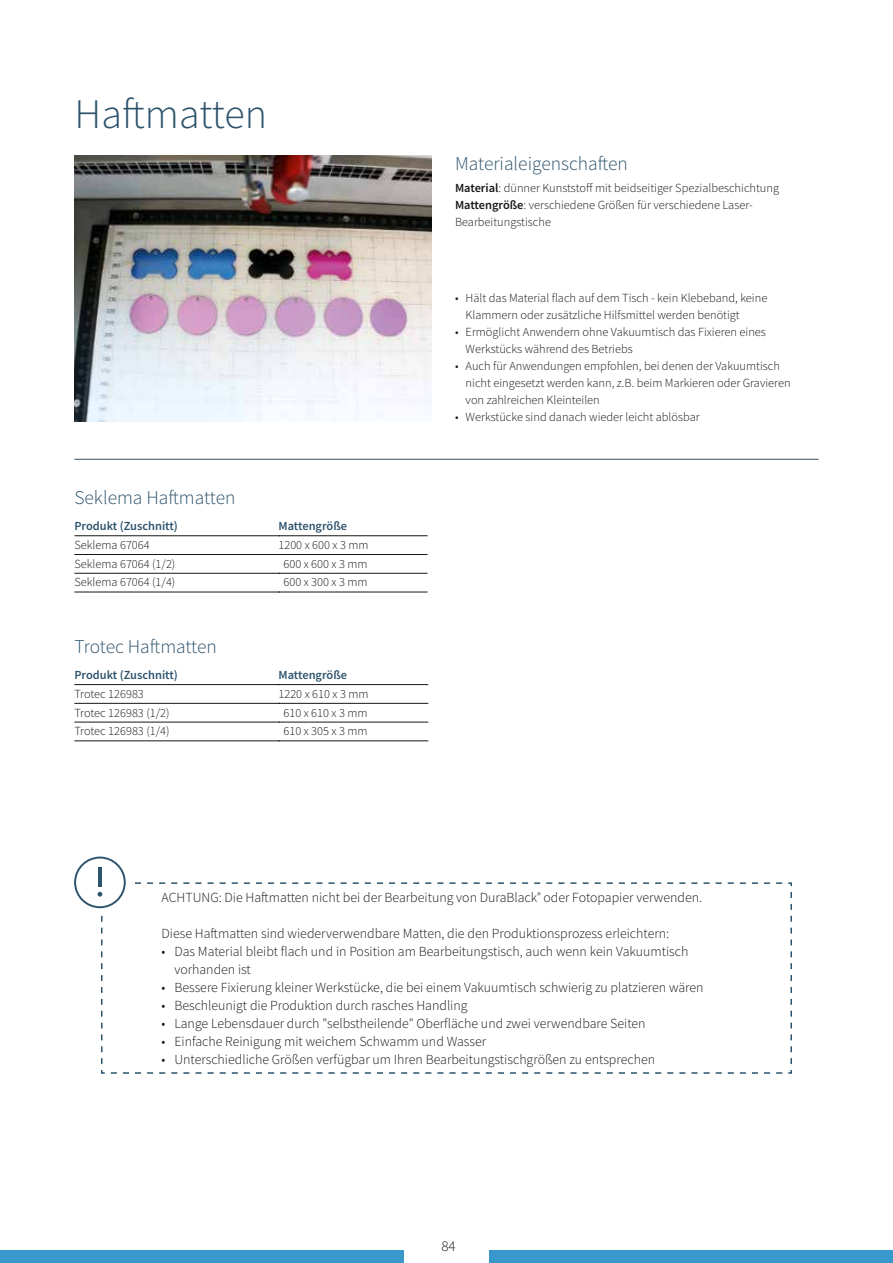
<style>
.page{position:relative;width:893px;height:1263px;background:#fff}
.page>*{position:absolute;margin:0;border:0;box-sizing:border-box;transform-origin:0 0}
.t1{font:300 42px "Source Sans Pro";letter-spacing:.005em;color:#2e536c}
.t2{font:300 19.5px "Source Sans Pro";color:#2e536c}
.t3{font:300 15px "Source Sans Pro";color:#181716}
.t4{font:300 13.8px/18px "Source Sans Pro";color:#181716}
.t5{font:300 12.3px/18.8px "Source Sans Pro";color:#181716}
.t6{font:600 12.3px "Source Sans Pro";color:#2e536c}
.s1{font-weight:600}
</style>
<div class="page">
<hr style="left:74px;top:459px;width:745px;height:1px;background:#2e536c">
<img style="left:74px;top:155px;width:358px;height:266px">
<hr style="left:74px;top:535px;width:206px;height:1px;background:#181716">
<hr style="left:74px;top:554px;width:206px;height:1px;background:#181716">
<hr style="left:74px;top:573px;width:206px;height:1px;background:#181716">
<hr style="left:74px;top:592px;width:206px;height:1px;background:#181716">
<hr style="left:74px;top:684px;width:206px;height:1px;background:#181716">
<hr style="left:74px;top:703px;width:206px;height:1px;background:#181716">
<hr style="left:74px;top:722px;width:206px;height:1px;background:#181716">
<hr style="left:74px;top:741px;width:206px;height:1px;background:#181716">
<hr style="left:279px;top:535px;width:149px;height:1px;background:#181716">
<hr style="left:279px;top:554px;width:149px;height:1px;background:#181716">
<hr style="left:279px;top:573px;width:149px;height:1px;background:#181716">
<hr style="left:279px;top:592px;width:149px;height:1px;background:#181716">
<hr style="left:279px;top:684px;width:149px;height:1px;background:#181716">
<hr style="left:279px;top:703px;width:149px;height:1px;background:#181716">
<hr style="left:279px;top:722px;width:149px;height:1px;background:#181716">
<hr style="left:279px;top:741px;width:149px;height:1px;background:#181716">
<svg style="left:74px;top:856px;width:718px;height:218px"></svg>
<hr style="left:98px;top:867px;width:3px;height:20px;background:#2e536c">
<div style="left:0;top:1250px;width:404px;height:13px;background:#3898cc"></div>
<div style="left:489px;top:1250px;width:404px;height:13px;background:#3898cc"></div>
<h1 class="t1" style="left:74px;top:88px;width:194px">Haftmatten</h1>
<h2 class="t2" style="left:74px;top:485px;width:163px">Seklema Haftmatten</h2>
<p class="t6" style="left:74px;top:518px;width:105px">Produkt (Zuschnitt)</p>
<p class="t5" style="left:74px;top:535px;width:102px">Seklema 67064<br>Seklema 67064 (1/2)<br>Seklema 67064 (1/4)</p>
<h2 class="t2" style="left:74px;top:634px;width:144px">Trotec Haftmatten</h2>
<p class="t6" style="left:74px;top:667px;width:105px">Produkt (Zuschnitt)</p>
<p class="t5" style="left:74px;top:684px;width:97px">Trotec 126983<br>Trotec 126983 (1/2)<br>Trotec 126983 (1/4)</p>
<p class="t6" style="left:279px;top:518px;width:70px">Mattengröße</p>
<p class="t5" style="left:279px;top:535px;width:91px;text-align:center">1200 x 600 x 3 mm<br>600 x 600 x 3 mm<br>600 x 300 x 3 mm</p>
<p class="t6" style="left:279px;top:667px;width:70px">Mattengröße</p>
<p class="t5" style="left:279px;top:684px;width:91px;text-align:center">1220 x 610 x 3 mm<br>610 x 610 x 3 mm<br>610 x 305 x 3 mm</p>
<h2 class="t2" style="left:455px;top:151px;width:174px">Materialeigenschaften</h2>
<p class="t5" style="left:455px;top:180px;width:326px;line-height:17px"><span class="s1">Material</span>: dünner Kunststoff mit beidseitiger Spezialbeschichtung<br><span class="s1">Mattengröße</span>: verschiedene Größen für verschiedene Laser-<br>Bearbeitungstische</p>
<p class="t5" style="left:466px;top:289px;width:303px;line-height:17px;text-indent:-11px">• Hält das Material flach auf dem Tisch - kein Klebeband, keine<br>Klammern oder zusätzliche Hilfsmittel werden benötigt</p>
<p class="t5" style="left:466px;top:323px;width:302px;line-height:17px;text-indent:-11px">• Ermöglicht Anwendern ohne Vakuumtisch das Fixieren eines<br>Werkstücks während des Betriebs</p>
<p class="t5" style="left:466px;top:357px;width:326px;line-height:17px;text-indent:-11px">• Auch für Anwendungen empfohlen, bei denen der Vakuumtisch nicht eingesetzt werden kann, z.B. beim Markieren oder Gravieren von zahlreichen Kleinteilen</p>
<p class="t5" style="left:455px;top:407px;width:246px">• Werkstücke sind danach wieder leicht ablösbar</p>
<p class="t4" style="left:162px;top:889px;width:542px">ACHTUNG: Die Haftmatten nicht bei der Bearbeitung von DuraBlack<sup>®</sup> oder Fotopapier verwenden.</p>
<p class="t4" style="left:162px;top:925px;width:509px">Diese Haftmatten sind wiederverwendbare Matten, die den Produktionsprozess erleichtern:</p>
<p class="t4" style="left:174px;top:943px;width:516px;text-indent:-13px">• Das Material bleibt flach und in Position am Bearbeitungstisch, auch wenn kein Vakuumtisch vorhanden ist</p>
<p class="t4" style="left:162px;top:979px;width:543px">• Bessere Fixierung kleiner Werkstücke, die bei einem Vakuumtisch schwierig zu platzieren wären</p>
<p class="t4" style="left:162px;top:997px;width:308px">• Beschleunigt die Produktion durch rasches Handling</p>
<p class="t4" style="left:162px;top:1015px;width:486px">• Lange Lebensdauer durch "selbstheilende" Oberfläche und zwei verwendbare Seiten</p>
<p class="t4" style="left:162px;top:1033px;width:326px">• Einfache Reinigung mit weichem Schwamm und Wasser</p>
<p class="t4" style="left:162px;top:1051px;width:495px">• Unterschiedliche Größen verfügbar um Ihren Bearbeitungstischgrößen zu entsprechen</p>
<p class="t3" style="left:441px;top:1236px;width:16px">84</p>
</div>
